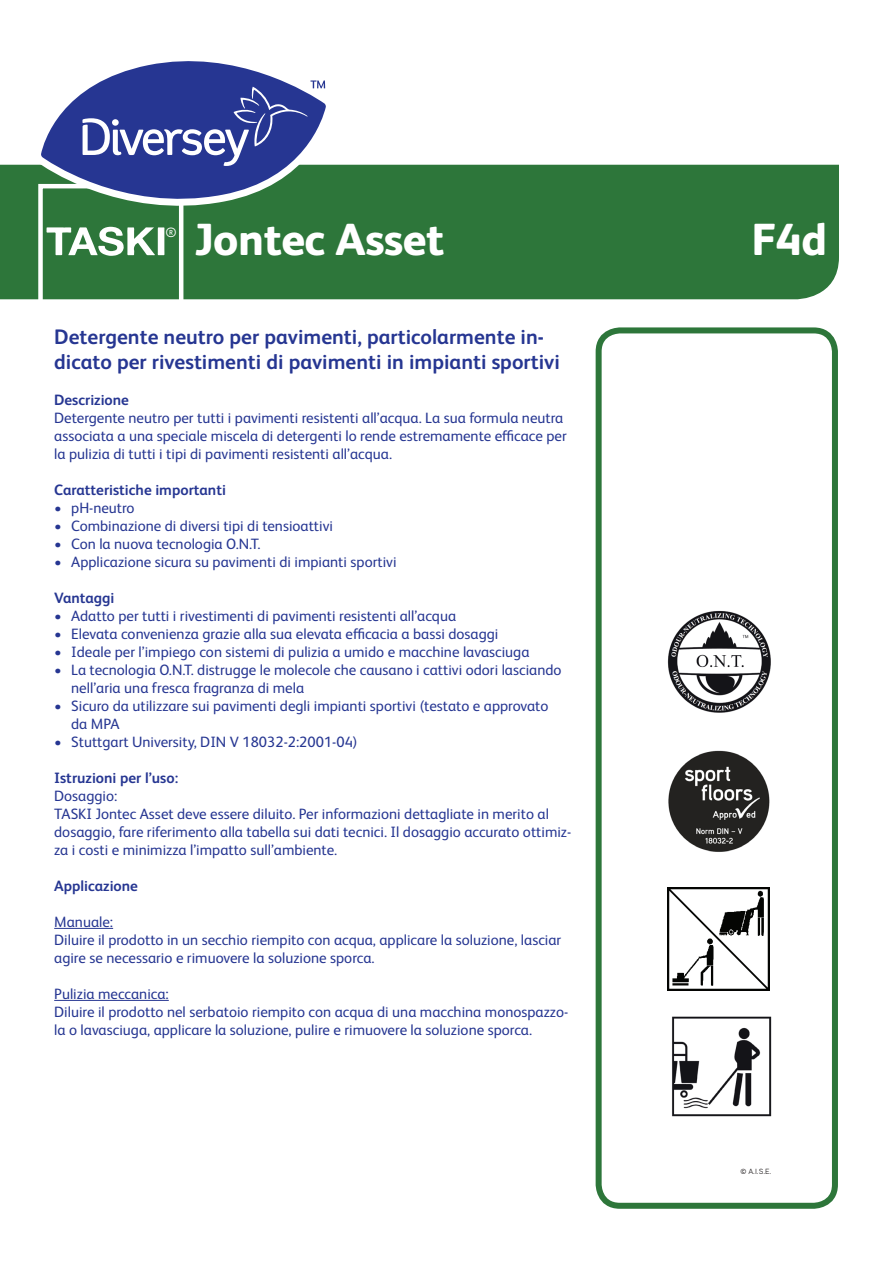
<style>
.page{position:relative;width:893px;height:1263px;background:#fff}
.page>*{position:absolute;margin:0;border:0;box-sizing:border-box;transform-origin:0 0}
.t1{font:800 45px "FS Albert Pro";letter-spacing:-.01em;color:#fff}
.t2{font:700 21px/25.2px "FS Albert Pro";color:#263692}
.t3{font:15px/18px "FS Albert Pro";color:#263692}
.t4{font:700 15px "FS Albert Pro";color:#263692}
.t5{font:13.5px "FS Albert Pro";color:#fff}
.t6{font:7.5px "Aaux Pro OT";color:#231f20}
</style>
<div class="page">
<div style="left:0;top:165px;width:839px;height:134px;background:#2d763a"></div>
<div style="left:596px;top:327px;width:242px;height:882px;border:6px solid #2d763a;border-radius:21px"></div>
<hr style="left:54px;top:928px;width:59px;height:1px;background:#263692">
<hr style="left:54px;top:1000px;width:115px;height:1px;background:#263692">
<div style="left:38px;top:184px;width:145px;height:126px;border:4px solid #fff"></div>
<img style="left:68px;top:227px;width:87px;height:29px">
<svg style="left:33px;top:61px;width:305px;height:165px"></svg>
<svg style="left:82px;top:80px;width:243px;height:86px"></svg>
<img style="left:667px;top:887px;width:103px;height:103px">
<img style="left:672px;top:1016px;width:100px;height:100px">
<img style="left:668px;top:750px;width:102px;height:102px">
<img style="left:668px;top:611px;width:103px;height:102px">
<p class="t5" style="left:165px;top:223px;width:13px">®</p>
<h1 class="t1" style="left:194px;top:204px;width:252px">Jontec Asset</h1>
<h1 class="t1" style="left:751px;top:204px;width:77px">F4d</h1>
<h2 class="t2" style="left:54px;top:323px;width:507px">Detergente neutro per pavimenti, particolarmente in&shy;dicato per rivestimenti di pavimenti in impianti sportivi</h2>
<p class="t4" style="left:54px;top:389px;width:76px">Descrizione</p>
<p class="t3" style="left:54px;top:408px;width:514px">Detergente neutro per tutti i pavimenti resistenti all’acqua. La sua formula neutra associata a una speciale miscela di detergenti lo rende estremamente efficace per la pulizia di tutti i tipi di pavimenti resistenti all’acqua.</p>
<p class="t4" style="left:54px;top:479px;width:173px">Caratteristiche importanti</p>
<p class="t3" style="left:54px;top:498px;width:82px">• pH-neutro</p>
<p class="t3" style="left:54px;top:516px;width:280px">• Combinazione di diversi tipi di tensioattivi</p>
<p class="t3" style="left:54px;top:534px;width:208px">• Con la nuova tecnologia O.N.T.</p>
<p class="t3" style="left:54px;top:552px;width:344px">• Applicazione sicura su pavimenti di impianti sportivi</p>
<p class="t4" style="left:54px;top:587px;width:62px">Vantaggi</p>
<p class="t3" style="left:54px;top:606px;width:403px">• Adatto per tutti i rivestimenti di pavimenti resistenti all’acqua</p>
<p class="t3" style="left:54px;top:624px;width:446px">• Elevata convenienza grazie alla sua elevata efficacia a bassi dosaggi</p>
<p class="t3" style="left:54px;top:642px;width:477px">• Ideale per l’impiego con sistemi di pulizia a umido e macchine lavasciuga</p>
<p class="t3" style="left:71px;top:660px;width:492px;text-indent:-17px">• La tecnologia O.N.T. distrugge le molecole che causano i cattivi odori lasciando nell’aria una fresca fragranza di mela</p>
<p class="t3" style="left:71px;top:696px;width:479px;text-indent:-17px">• Sicuro da utilizzare sui pavimenti degli impianti sportivi (testato e approvato da MPA</p>
<p class="t3" style="left:54px;top:732px;width:305px">• Stuttgart University, DIN V 18032-2:2001-04)</p>
<p class="t4" style="left:54px;top:767px;width:126px">Istruzioni per l’uso:</p>
<p class="t3" style="left:54px;top:786px;width:519px">Dosaggio:<br>TASKI Jontec Asset deve essere diluito. Per informazioni dettagliate in merito al dosaggio, fare riferimento alla tabella sui dati tecnici. Il dosaggio accurato ottimiz&shy;za i costi e minimizza l’impatto sull’ambiente.</p>
<p class="t4" style="left:54px;top:875px;width:85px">Applicazione</p>
<p class="t3" style="left:54px;top:912px;width:509px">Manuale:<br>Diluire il prodotto in un secchio riempito con acqua, applicare la soluzione, lasciar agire se necessario e rimuovere la soluzione sporca.</p>
<p class="t3" style="left:54px;top:984px;width:515px">Pulizia meccanica:<br>Diluire il prodotto nel serbatoio riempito con acqua di una macchina monospazzo&shy;la o lavasciuga, applicare la soluzione, pulire e rimuovere la soluzione sporca.</p>
<p class="t6" style="left:740px;top:1166px;width:32px">© A.I.S.E.</p>
</div>
